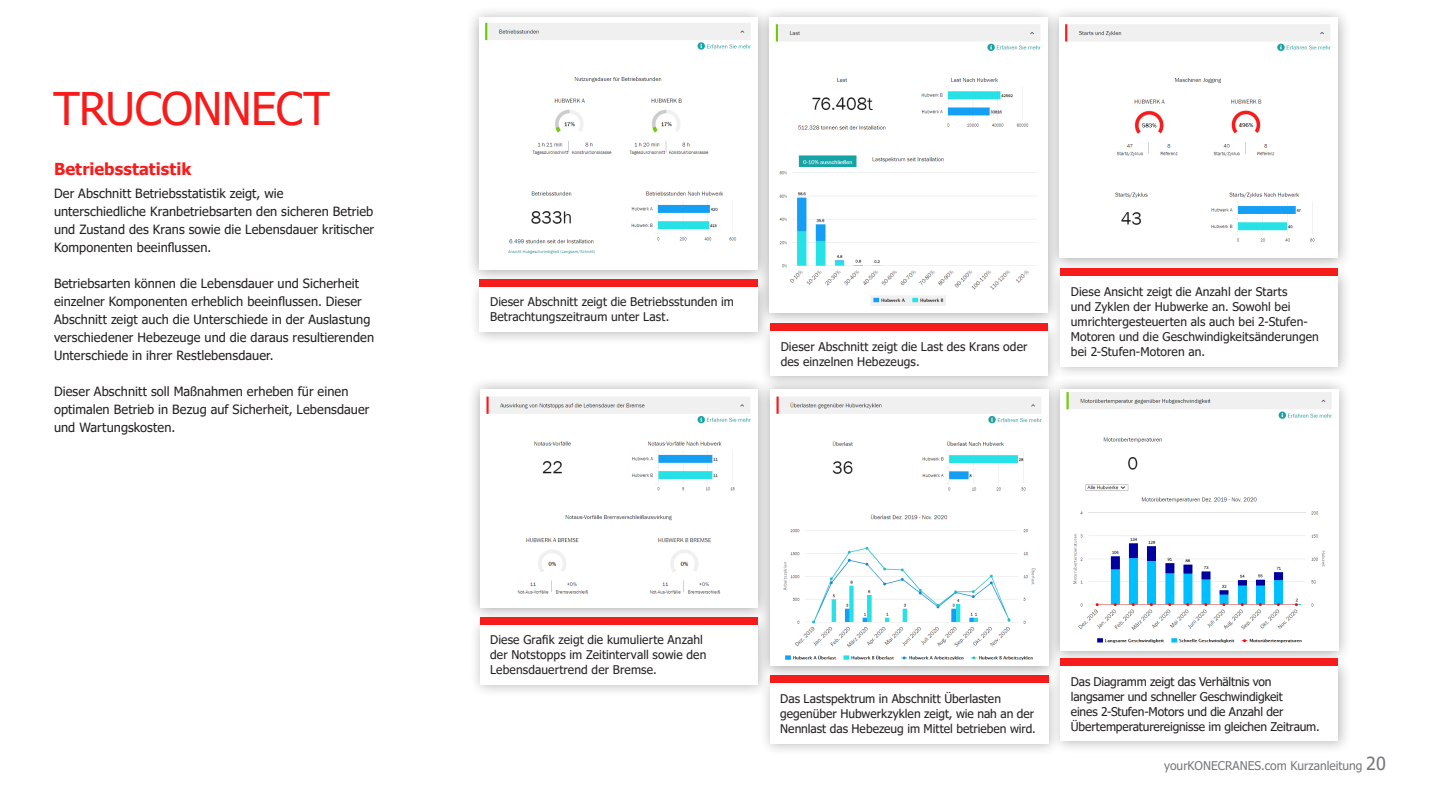
<style>
.page{position:relative;width:1440px;height:810px;background:#fff}
.page>*{position:absolute;margin:0;border:0;box-sizing:border-box;transform-origin:0 0}
.Headline_Inside{font:45px "Tahoma";letter-spacing:-.01em;color:#f71c1c}
.Subhead_for_body_copy{font:700 16.5px "Tahoma";letter-spacing:.005em;color:#f71c1c}
.Body_copy{font:12.75px/18px "Tahoma";letter-spacing:.005em;color:#231f20}
.Box_text{font:12px/15px "Tahoma";letter-spacing:.005em;color:#231f20}
.t1{font:12px "Tahoma";color:#75787b}
.s1{font-size:18px}
</style>
<div class="page">
<div style="left:466px;top:6px;width:305px;height:279px;background:#231f20;opacity:.4"></div>
<img style="left:480px;top:18px;width:276px;height:252px">
<div style="left:756px;top:6px;width:305px;height:322px;background:#231f20;opacity:.4"></div>
<img style="left:770px;top:18px;width:277px;height:294px">
<div style="left:1046px;top:6px;width:305px;height:267px;background:#231f20;opacity:.4"></div>
<img style="left:1060px;top:18px;width:278px;height:240px">
<div style="left:466px;top:377px;width:305px;height:246px;background:#231f20;opacity:.4"></div>
<img style="left:480px;top:389px;width:276px;height:218px">
<div style="left:756px;top:377px;width:306px;height:305px;background:#231f20;opacity:.4"></div>
<img style="left:770px;top:389px;width:277px;height:277px">
<div style="left:1047px;top:377px;width:305px;height:289px;background:#231f20;opacity:.4"></div>
<img style="left:1060px;top:389px;width:278px;height:262px">
<div style="left:470px;top:277px;width:301px;height:68px;background:#231f20;opacity:.3"></div>
<div style="left:480px;top:287px;width:278px;height:45px;background:#fff"></div>
<div style="left:480px;top:279px;width:278px;height:8px;background:#f71c1c"></div>
<div style="left:760px;top:321px;width:301px;height:68px;background:#231f20;opacity:.3"></div>
<div style="left:770px;top:331px;width:277px;height:45px;background:#fff"></div>
<div style="left:770px;top:323px;width:277px;height:8px;background:#f71c1c"></div>
<div style="left:1050px;top:266px;width:301px;height:114px;background:#231f20;opacity:.3"></div>
<div style="left:1060px;top:276px;width:278px;height:90px;background:#fff"></div>
<div style="left:1060px;top:268px;width:278px;height:8px;background:#f71c1c"></div>
<div style="left:470px;top:614px;width:300px;height:84px;background:#231f20;opacity:.3"></div>
<div style="left:480px;top:624px;width:277px;height:61px;background:#fff"></div>
<div style="left:480px;top:617px;width:277px;height:7px;background:#f71c1c"></div>
<div style="left:760px;top:673px;width:301px;height:83px;background:#231f20;opacity:.3"></div>
<div style="left:770px;top:683px;width:278px;height:60px;background:#fff"></div>
<div style="left:770px;top:675px;width:278px;height:8px;background:#f71c1c"></div>
<div style="left:1050px;top:656px;width:301px;height:98px;background:#231f20;opacity:.3"></div>
<div style="left:1060px;top:666px;width:278px;height:75px;background:#fff"></div>
<div style="left:1060px;top:658px;width:278px;height:8px;background:#f71c1c"></div>
<p class="Headline_Inside" style="left:53px;top:79px;width:278px">TRUCONNECT</p>
<p class="Subhead_for_body_copy" style="left:54px;top:157px;width:139px">Betriebsstatistik</p>
<p class="Body_copy" style="left:54px;top:185px;width:322px">Der Abschnitt Betriebsstatistik zeigt, wie unterschiedliche Kranbetriebsarten den sicheren Betrieb und Zustand des Krans sowie die Lebensdauer kritischer Komponenten beeinflussen.</p>
<p class="Body_copy" style="left:54px;top:275px;width:322px">Betriebsarten können die Lebensdauer und Sicherheit einzelner Komponenten erheblich beeinflussen. Dieser Abschnitt zeigt auch die Unterschiede in der Auslastung verschiedener Hebezeuge und die daraus resultierenden Unterschiede in ihrer Restlebensdauer.</p>
<p class="Body_copy" style="left:54px;top:383px;width:317px">Dieser Abschnitt soll Maßnahmen erheben für einen optimalen Betrieb in Bezug auf Sicherheit, Lebensdauer und Wartungskosten.</p>
<p class="Box_text" style="left:490px;top:295px;width:245px">Dieser Abschnitt zeigt die Betriebsstunden im<br>Betrachtungszeitraum unter Last.</p>
<p class="Box_text" style="left:781px;top:339px;width:248px">Dieser Abschnitt zeigt die Last des Krans oder des einzelnen Hebezeugs.</p>
<p class="Box_text" style="left:1071px;top:285px;width:250px">Diese Ansicht zeigt die Anzahl der Starts<br>und Zyklen der Hubwerke an. Sowohl bei umrichtergesteuerten als auch bei 2-Stufen-Motoren und die Geschwindigkeitsänderungen bei 2-Stufen-Motoren an.</p>
<p class="Box_text" style="left:490px;top:633px;width:218px">Diese Grafik zeigt die kumulierte Anzahl der Notstopps im Zeitintervall sowie den<br>Lebensdauertrend der Bremse.</p>
<p class="Box_text" style="left:780px;top:692px;width:257px">Das Lastspektrum in Abschnitt Überlasten gegenüber Hubwerkzyklen zeigt, wie nah an der<br>Nennlast das Hebezeug im Mittel betrieben wird.</p>
<p class="Box_text" style="left:1071px;top:674px;width:250px">Das Diagramm zeigt das Verhältnis von langsamer und schneller Geschwindigkeit<br>eines 2-Stufen-Motors und die Anzahl der Übertemperaturereignisse im gleichen Zeitraum.</p>
<p class="t1" style="left:1164px;top:757px;width:223px">yourKONECRANES.com Kurzanleitung <span class="s1">20</span></p>
</div>
